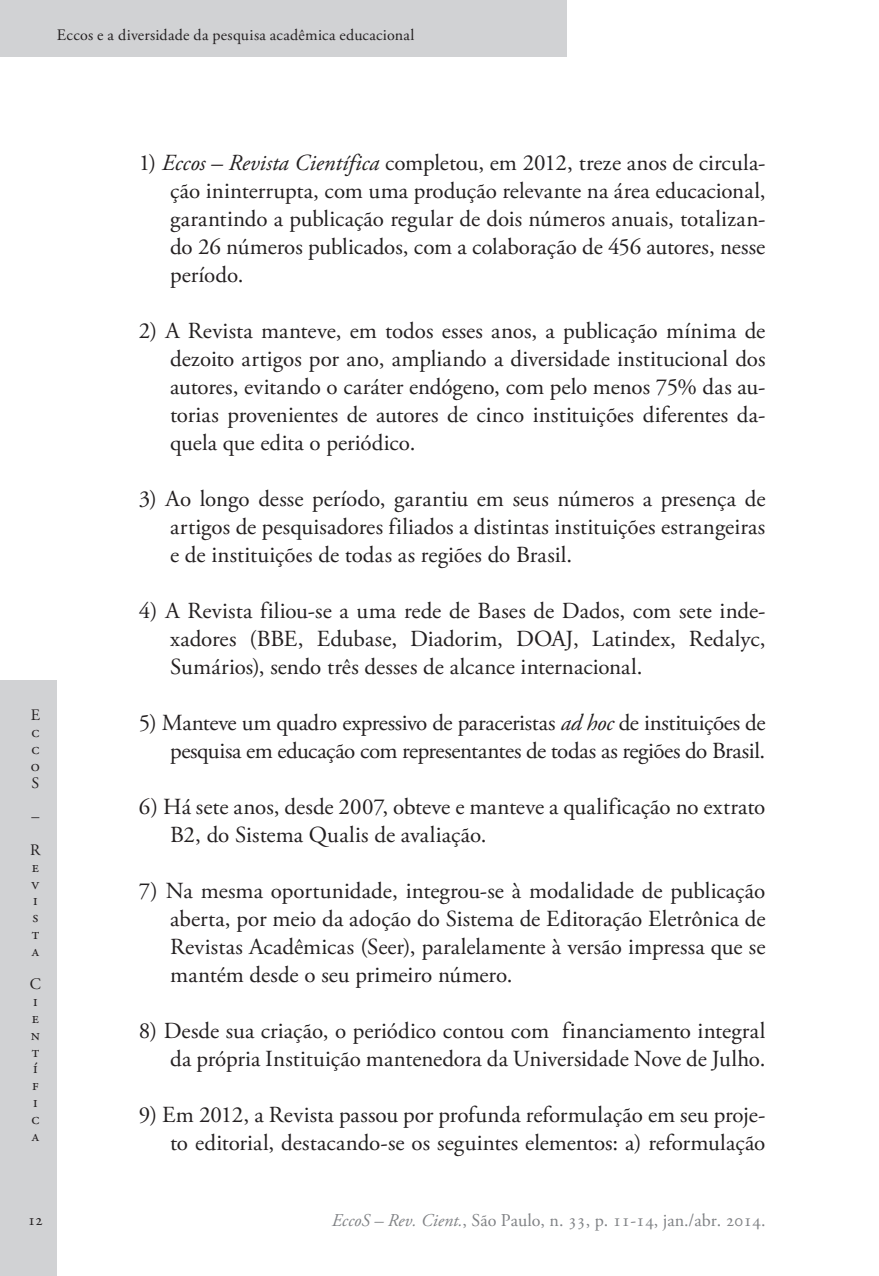
<style>
.page{position:relative;width:879px;height:1276px;background:#fff}
.page>*{position:absolute;margin:0;border:0;box-sizing:border-box;transform-origin:0 0}
.Ec_Normal_-_com_boli{font:23px/28px "Adobe Garamond Pro";color:#231f20;text-align:justify}
.Ec_Normal_-_com_boli-2{font:23px/28px "Adobe Garamond Pro";letter-spacing:-.02em;color:#231f20;text-align:right}
.t1{font:18px "Adobe Garamond Pro";color:#808285}
.Ec_xxCantoSsups{font:16px "Adobe Garamond Pro";letter-spacing:.015em;color:#231f20}
.Ec_zxPaginador{font:16px "Adobe Garamond Pro";color:#231f20}
.s1{font-style:italic}
</style>
<div class="page">
<div style="left:0;top:680px;width:57px;height:596px;background:#d1d2d4"></div>
<div style="left:0;top:0;width:567px;height:57px;background:#d1d2d4"></div>
<p class="Ec_xxCantoSsups" style="left:57px;top:25px;width:359px">Eccos e a diversidade da pesquisa acadêmica educacional</p>
<p class="Ec_zxPaginador" style="left:31px;top:706px;width:11px">E</p>
<p class="Ec_zxPaginador" style="left:31px;top:722px;width:10px">c</p>
<p class="Ec_zxPaginador" style="left:31px;top:739px;width:10px">c</p>
<p class="Ec_zxPaginador" style="left:31px;top:756px;width:11px">o</p>
<p class="Ec_zxPaginador" style="left:32px;top:773px;width:9px">S</p>
<p class="Ec_zxPaginador" style="left:31px;top:806px;width:9px">–</p>
<p class="Ec_zxPaginador" style="left:30px;top:840px;width:12px">R</p>
<p class="Ec_zxPaginador" style="left:32px;top:857px;width:9px">e</p>
<p class="Ec_zxPaginador" style="left:32px;top:874px;width:9px">v</p>
<p class="Ec_zxPaginador" style="left:33px;top:890px;width:6px">i</p>
<p class="Ec_zxPaginador" style="left:32px;top:907px;width:7px">s</p>
<p class="Ec_zxPaginador" style="left:32px;top:924px;width:9px">t</p>
<p class="Ec_zxPaginador" style="left:32px;top:941px;width:9px">a</p>
<p class="Ec_zxPaginador" style="left:30px;top:974px;width:13px">C</p>
<p class="Ec_zxPaginador" style="left:33px;top:991px;width:6px">i</p>
<p class="Ec_zxPaginador" style="left:32px;top:1008px;width:9px">e</p>
<p class="Ec_zxPaginador" style="left:31px;top:1025px;width:11px">n</p>
<p class="Ec_zxPaginador" style="left:32px;top:1042px;width:9px">t</p>
<p class="Ec_zxPaginador" style="left:33px;top:1058px;width:6px">í</p>
<p class="Ec_zxPaginador" style="left:32px;top:1075px;width:8px">f</p>
<p class="Ec_zxPaginador" style="left:33px;top:1092px;width:6px">i</p>
<p class="Ec_zxPaginador" style="left:31px;top:1109px;width:10px">c</p>
<p class="Ec_zxPaginador" style="left:32px;top:1126px;width:9px">a</p>
<p class="Ec_Normal_-_com_boli" style="left:170px;top:150px;width:597px;text-indent:-31px">1) <span class="s1">Eccos – Revista Científica</span> completou, em 2012, treze anos de circula&shy;ção ininterrupta, com uma produção relevante na área educacional, garantindo a publicação regular de dois números anuais, totalizan&shy;do 26 números publicados, com a colaboração de 456 autores, nesse período.</p>
<p class="Ec_Normal_-_com_boli" style="left:170px;top:318px;width:597px;text-indent:-31px">2) A Revista manteve, em todos esses anos, a publicação mínima de dezoito artigos por ano, ampliando a diversidade institucional dos autores, evitando o caráter endógeno, com pelo menos 75% das au&shy;torias provenientes de autores de cinco instituições diferentes da&shy;quela que edita o periódico.</p>
<p class="Ec_Normal_-_com_boli" style="left:170px;top:486px;width:597px;text-indent:-31px">3) Ao longo desse período, garantiu em seus números a presença de artigos de pesquisadores filiados a distintas instituições estrangeiras e de instituições de todas as regiões do Brasil.</p>
<p class="Ec_Normal_-_com_boli" style="left:170px;top:598px;width:597px;text-indent:-31px">4) A Revista filiou-se a uma rede de Bases de Dados, com sete inde&shy;xadores (BBE, Edubase, Diadorim, DOAJ, Latindex, Redalyc, Sumários), sendo três desses de alcance internacional.</p>
<p class="Ec_Normal_-_com_boli-2" style="left:139px;top:710px;width:628px">5) Manteve um quadro expressivo de paraceristas <span class="s1">ad hoc</span> de instituições de pesquisa em educação com representantes de todas as regiões do Brasil.</p>
<p class="Ec_Normal_-_com_boli" style="left:170px;top:794px;width:597px;text-indent:-31px">6) Há sete anos, desde 2007, obteve e manteve a qualificação no extrato<br>B2, do Sistema Qualis de avaliação.</p>
<p class="Ec_Normal_-_com_boli" style="left:170px;top:878px;width:597px;text-indent:-31px">7) Na mesma oportunidade, integrou-se à modalidade de publicação aberta, por meio da adoção do Sistema de Editoração Eletrônica de Revistas Acadêmicas (Seer), paralelamente à versão impressa que se mantém desde o seu primeiro número.</p>
<p class="Ec_Normal_-_com_boli" style="left:139px;top:1018px;width:628px;text-align:right">8) Desde sua criação, o periódico contou com financiamento integral da própria Instituição mantenedora da Universidade Nove de Julho.</p>
<p class="Ec_Normal_-_com_boli" style="left:139px;top:1102px;width:628px;text-align:right">9) Em 2012, a Revista passou por profunda reformulação em seu proje&shy;to editorial, destacando-se os seguintes elementos: a) reformulação</p>
<p class="Ec_zxPaginador" style="left:28px;top:1210px;width:17px">12</p>
<p class="t1" style="left:332px;top:1209px;width:435px"><span class="s1">EccoS – Rev. Cient.</span>, São Paulo, n. 33, p. 11-14, jan./abr. 2014.</p>
</div>
